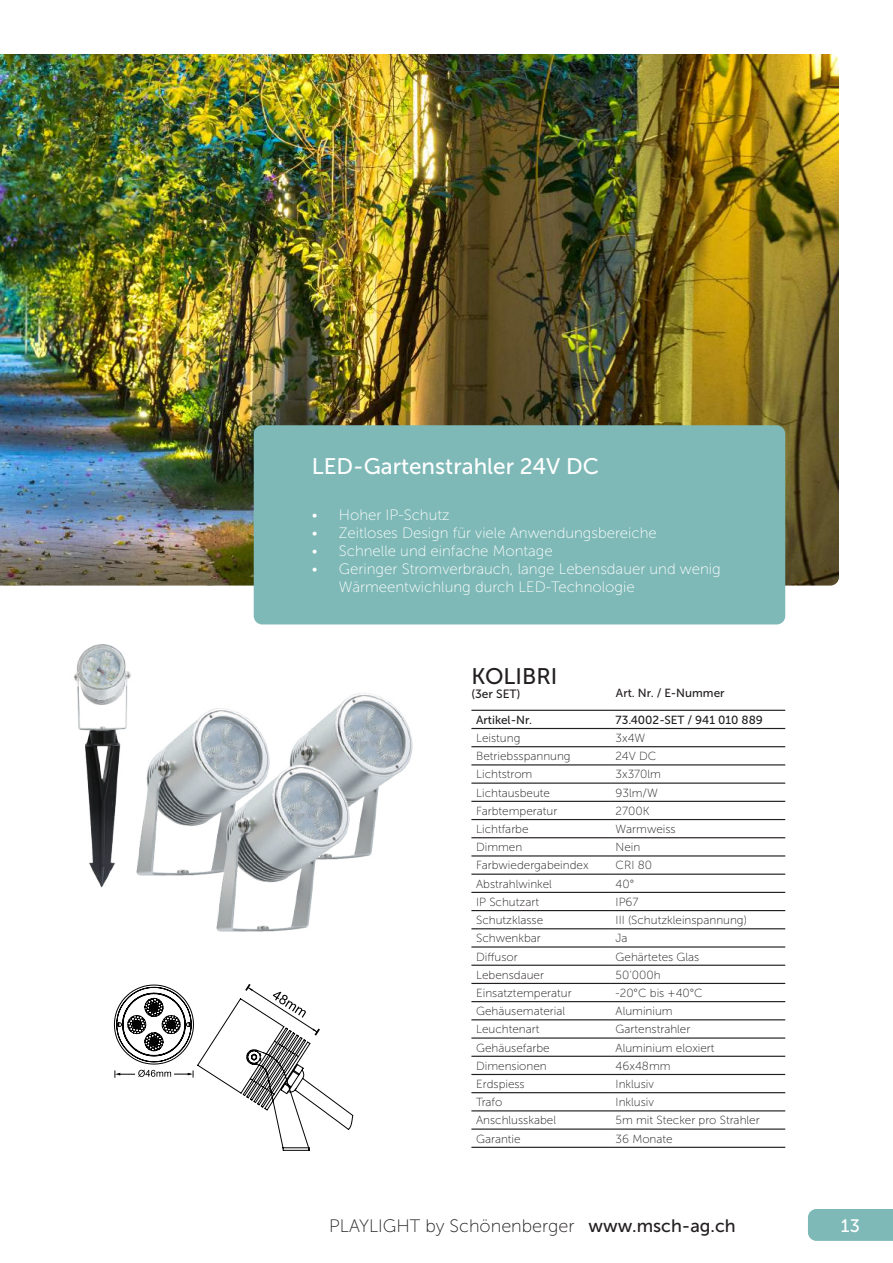
<style>
.page{position:relative;width:893px;height:1263px;background:#fff}
.page>*{position:absolute;margin:0;border:0;box-sizing:border-box;transform-origin:0 0}
.t1{font:22.5px "Museo Sans 500";color:#fff}
.t2{font:22.5px "Museo Sans 500";color:#231f20}
.t3{font:18px "Museo Sans 100";color:#231f20}
.t4{font:18px "Museo Sans 500";color:#fff}
.t5{font:15px/18px "Museo Sans 100";color:#fff}
.t6{font:12px "Museo Sans 500";color:#231f20}
.t7{font:11.7px "Museo Sans 100";color:#231f20}
.t8{font:11.7px "Museo Sans 500";color:#231f20}
.s1{font-family:"Museo Sans 500"}
</style>
<div class="page">
<div style="left:808px;top:1209px;width:85px;height:32px;background:#7eb9b7"></div>
<img style="left:0;top:54px;width:839px;height:531px">
<img style="left:73px;top:644px;width:139px;height:244px">
<img style="left:348px;top:693px;width:65px;height:165px">
<img style="left:212px;top:698px;width:141px;height:234px">
<hr style="left:471px;top:710px;width:140px;height:1px;background:#231f20">
<hr style="left:611px;top:710px;width:174px;height:1px;background:#231f20">
<hr style="left:471px;top:728px;width:140px;height:1px;background:#231f20">
<hr style="left:611px;top:728px;width:174px;height:1px;background:#231f20">
<hr style="left:471px;top:746px;width:140px;height:1px;background:#231f20">
<hr style="left:611px;top:746px;width:174px;height:1px;background:#231f20">
<hr style="left:471px;top:764px;width:140px;height:1px;background:#231f20">
<hr style="left:611px;top:764px;width:174px;height:1px;background:#231f20">
<hr style="left:471px;top:782px;width:140px;height:2px;background:#231f20">
<hr style="left:611px;top:782px;width:174px;height:2px;background:#231f20">
<hr style="left:471px;top:801px;width:140px;height:1px;background:#231f20">
<hr style="left:611px;top:801px;width:174px;height:1px;background:#231f20">
<hr style="left:471px;top:819px;width:140px;height:1px;background:#231f20">
<hr style="left:611px;top:819px;width:174px;height:1px;background:#231f20">
<hr style="left:471px;top:837px;width:140px;height:1px;background:#231f20">
<hr style="left:611px;top:837px;width:174px;height:1px;background:#231f20">
<hr style="left:471px;top:855px;width:140px;height:1px;background:#231f20">
<hr style="left:611px;top:855px;width:174px;height:1px;background:#231f20">
<hr style="left:471px;top:873px;width:140px;height:2px;background:#231f20">
<hr style="left:611px;top:873px;width:174px;height:2px;background:#231f20">
<hr style="left:471px;top:892px;width:140px;height:1px;background:#231f20">
<hr style="left:611px;top:892px;width:174px;height:1px;background:#231f20">
<hr style="left:471px;top:910px;width:140px;height:1px;background:#231f20">
<hr style="left:611px;top:910px;width:174px;height:1px;background:#231f20">
<hr style="left:471px;top:928px;width:140px;height:1px;background:#231f20">
<hr style="left:611px;top:928px;width:174px;height:1px;background:#231f20">
<hr style="left:471px;top:946px;width:140px;height:1px;background:#231f20">
<hr style="left:611px;top:946px;width:174px;height:1px;background:#231f20">
<hr style="left:471px;top:965px;width:140px;height:1px;background:#231f20">
<hr style="left:611px;top:965px;width:174px;height:1px;background:#231f20">
<hr style="left:471px;top:983px;width:140px;height:1px;background:#231f20">
<hr style="left:611px;top:983px;width:174px;height:1px;background:#231f20">
<hr style="left:471px;top:1001px;width:140px;height:1px;background:#231f20">
<hr style="left:611px;top:1001px;width:174px;height:1px;background:#231f20">
<hr style="left:471px;top:1019px;width:140px;height:1px;background:#231f20">
<hr style="left:611px;top:1019px;width:174px;height:1px;background:#231f20">
<hr style="left:471px;top:1037px;width:140px;height:2px;background:#231f20">
<hr style="left:611px;top:1037px;width:174px;height:2px;background:#231f20">
<hr style="left:471px;top:1056px;width:140px;height:1px;background:#231f20">
<hr style="left:611px;top:1056px;width:174px;height:1px;background:#231f20">
<hr style="left:471px;top:1074px;width:140px;height:1px;background:#231f20">
<hr style="left:611px;top:1074px;width:174px;height:1px;background:#231f20">
<hr style="left:471px;top:1092px;width:140px;height:1px;background:#231f20">
<hr style="left:611px;top:1092px;width:174px;height:1px;background:#231f20">
<hr style="left:471px;top:1110px;width:140px;height:1px;background:#231f20">
<hr style="left:611px;top:1110px;width:174px;height:1px;background:#231f20">
<hr style="left:471px;top:1128px;width:140px;height:2px;background:#231f20">
<hr style="left:611px;top:1128px;width:174px;height:2px;background:#231f20">
<hr style="left:471px;top:1147px;width:140px;height:1px;background:#231f20">
<hr style="left:611px;top:1147px;width:174px;height:1px;background:#231f20">
<svg style="left:114px;top:984px;width:239px;height:166px"></svg>
<div style="left:254px;top:425px;width:531px;height:199px;background:#7eb9b7;border-radius:9px"></div>
<h1 class="t1" style="left:312px;top:454px;width:289px">LED-Gartenstrahler 24V DC</h1>
<p class="t5" style="left:312px;top:506px;width:139px">• Hoher IP-Schutz</p>
<p class="t5" style="left:312px;top:524px;width:346px">• Zeitloses Design für viele Anwendungsbereiche</p>
<p class="t5" style="left:312px;top:542px;width:243px">• Schnelle und einfache Montage</p>
<p class="t5" style="left:339px;top:560px;width:383px;text-indent:-27px">• Geringer Stromverbrauch, lange Lebensdauer und wenig<br>Wärmeentwichlung durch LED-Technologie</p>
<h1 class="t2" style="left:471px;top:664px;width:87px">KOLIBRI</h1>
<p class="t6" style="left:471px;top:688px;width:51px">(3er SET)</p>
<p class="t8" style="left:476px;top:713px;width:57px">Artikel-Nr.</p>
<p class="t8" style="left:616px;top:713px;width:149px">73.4002-SET / 941 010 889</p>
<p class="t7" style="left:476px;top:732px;width:46px">Leistung</p>
<p class="t7" style="left:616px;top:732px;width:31px">3x4W</p>
<p class="t7" style="left:476px;top:750px;width:96px">Betriebsspannung</p>
<p class="t7" style="left:616px;top:750px;width:42px">24V DC</p>
<p class="t7" style="left:476px;top:768px;width:58px">Lichtstrom</p>
<p class="t7" style="left:616px;top:768px;width:47px">3x370lm</p>
<p class="t7" style="left:476px;top:786px;width:75px">Lichtausbeute</p>
<p class="t7" style="left:616px;top:786px;width:44px">93lm/W</p>
<p class="t7" style="left:476px;top:805px;width:83px">Farbtemperatur</p>
<p class="t7" style="left:616px;top:805px;width:35px">2700K</p>
<p class="t7" style="left:476px;top:823px;width:54px">Lichtfarbe</p>
<p class="t7" style="left:616px;top:823px;width:62px">Warmweiss</p>
<p class="t7" style="left:476px;top:841px;width:48px">Dimmen</p>
<p class="t7" style="left:616px;top:841px;width:26px">Nein</p>
<p class="t7" style="left:476px;top:859px;width:114px">Farbwiedergabeindex</p>
<p class="t7" style="left:616px;top:859px;width:38px">CRI 80</p>
<p class="t7" style="left:476px;top:877px;width:77px">Abstrahlwinkel</p>
<p class="t7" style="left:616px;top:877px;width:20px">40°</p>
<p class="t7" style="left:476px;top:896px;width:64px">IP Schutzart</p>
<p class="t7" style="left:616px;top:896px;width:24px">IP67</p>
<p class="t7" style="left:476px;top:914px;width:69px">Schutzklasse</p>
<p class="t7" style="left:616px;top:914px;width:133px">III (Schutzkleinspannung)</p>
<p class="t7" style="left:476px;top:932px;width:66px">Schwenkbar</p>
<p class="t7" style="left:616px;top:932px;width:14px">Ja</p>
<p class="t7" style="left:476px;top:950px;width:43px">Diffusor</p>
<p class="t7" style="left:616px;top:950px;width:85px">Gehärtetes Glas</p>
<p class="t7" style="left:476px;top:968px;width:69px">Lebensdauer</p>
<p class="t7" style="left:616px;top:968px;width:46px">50‘000h</p>
<p class="t7" style="left:476px;top:987px;width:97px">Einsatztemperatur</p>
<p class="t7" style="left:616px;top:987px;width:89px">-20°C bis +40°C</p>
<p class="t7" style="left:476px;top:1005px;width:90px">Gehäusematerial</p>
<p class="t7" style="left:616px;top:1005px;width:59px">Aluminium</p>
<p class="t7" style="left:476px;top:1023px;width:65px">Leuchtenart</p>
<p class="t7" style="left:616px;top:1023px;width:76px">Gartenstrahler</p>
<p class="t7" style="left:476px;top:1041px;width:75px">Gehäusefarbe</p>
<p class="t7" style="left:616px;top:1041px;width:101px">Aluminium eloxiert</p>
<p class="t7" style="left:476px;top:1059px;width:72px">Dimensionen</p>
<p class="t7" style="left:616px;top:1059px;width:56px">46x48mm</p>
<p class="t7" style="left:476px;top:1078px;width:50px">Erdspiess</p>
<p class="t7" style="left:616px;top:1078px;width:40px">Inklusiv</p>
<p class="t7" style="left:476px;top:1096px;width:28px">Trafo</p>
<p class="t7" style="left:616px;top:1096px;width:40px">Inklusiv</p>
<p class="t7" style="left:476px;top:1114px;width:81px">Anschlusskabel</p>
<p class="t7" style="left:616px;top:1114px;width:146px">5m mit Stecker pro Strahler</p>
<p class="t7" style="left:476px;top:1132px;width:46px">Garantie</p>
<p class="t7" style="left:616px;top:1132px;width:59px">36 Monate</p>
<p class="t8" style="left:616px;top:687px;width:110px">Art. Nr. / E-Nummer</p>
<h2 class="t3" style="left:329px;top:1216px;width:408px">PLAYLIGHT by Schönenberger <span class="s1">www.msch-ag.ch</span></h2>
<h2 class="t4" style="left:841px;top:1215px;width:21px">13</h2>
</div>
